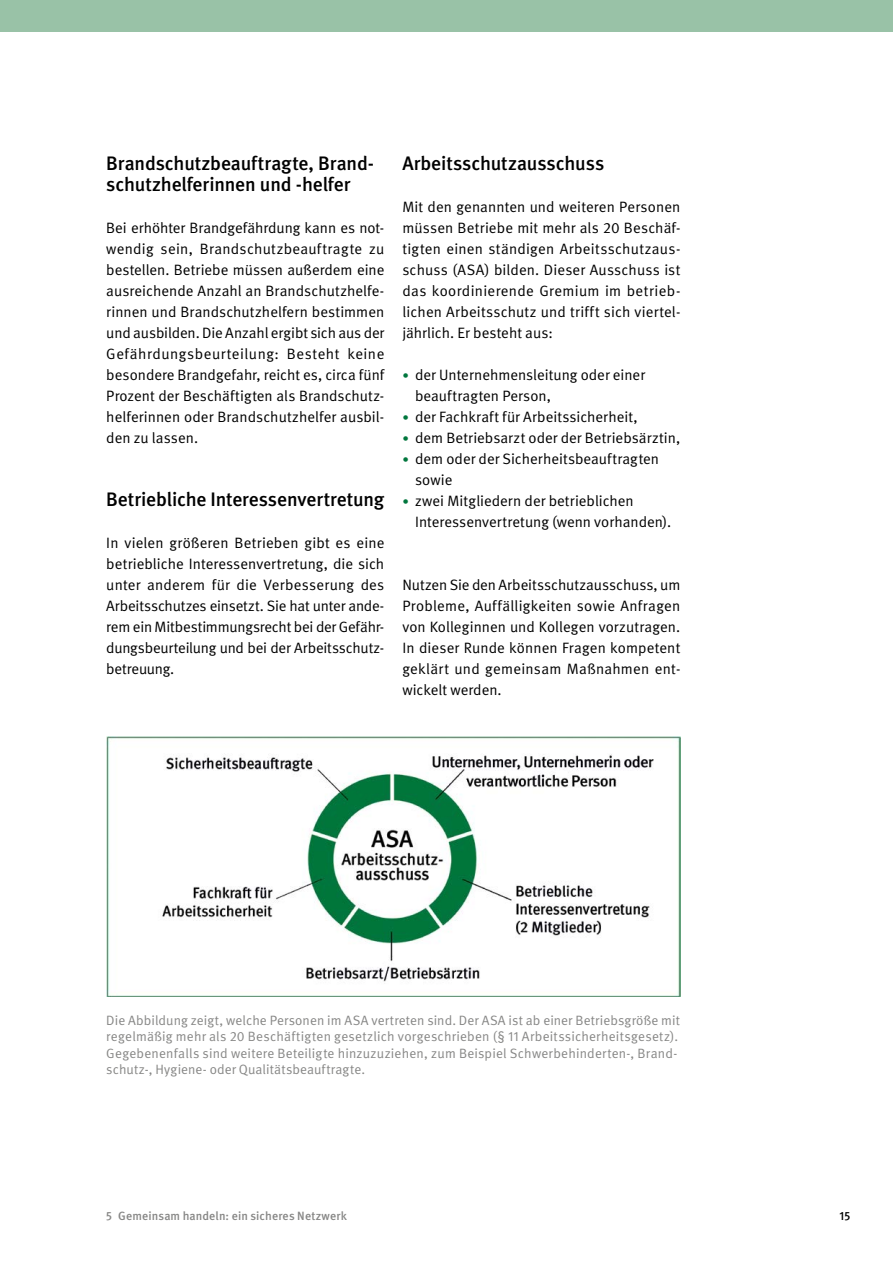
<style>
.page{position:relative;width:893px;height:1263px;background:#fff}
.page>*{position:absolute;margin:0;border:0;box-sizing:border-box;transform-origin:0 0}
.t1{font:500 19.5px/21px "DGUV Meta";letter-spacing:-.005em;color:#000}
.t2{font:15px/21px "DGUV Meta";letter-spacing:.005em;color:#000;text-align:justify}
.t3{font:13.5px/16.5px "DGUV Meta";letter-spacing:.015em;color:#878786}
.t4{font:500 12px "DGUV Meta";letter-spacing:.01em;color:#878786}
.t5{font:500 12px "DGUV Meta";color:#000}
.s1{font-size:12.75px;color:#00763d}
</style>
<div class="page">
<img style="left:106px;top:737px;width:574px;height:260px">
<div style="left:0;top:0;width:893px;height:32px;background:#99c2a7"></div>
<h1 class="t1" style="left:106px;top:153px;width:269px">Brandschutzbeauftragte, Brand&shy;schutzhelferinnen und -helfer</h1>
<p class="t2" style="left:106px;top:217px;width:280px">Bei erhöhter Brandgefährdung kann es not&shy;wendig sein, Brandschutzbeauftragte zu bestellen. Betriebe müssen außerdem eine ausreichende Anzahl an Brandschutzhelfe&shy;rinnen und Brandschutzhelfern bestimmen und ausbilden. Die Anzahl ergibt sich aus der Gefährdungsbeurteilung: Besteht keine besondere Brandgefahr, reicht es, circa fünf Prozent der Beschäftigten als Brandschutz&shy;helferinnen oder Brandschutzhelfer ausbil&shy;den zu lassen.</p>
<h1 class="t1" style="left:106px;top:489px;width:279px">Betriebliche Interessenvertretung</h1>
<p class="t2" style="left:106px;top:532px;width:280px">In vielen größeren Betrieben gibt es eine betriebliche Interessenvertretung, die sich unter anderem für die Verbesserung des Arbeitsschutzes einsetzt. Sie hat unter ande&shy;rem ein Mitbestimmungsrecht bei der Gefähr&shy;dungsbeurteilung und bei der Arbeitsschutz&shy;betreuung.</p>
<h1 class="t1" style="left:402px;top:153px;width:203px">Arbeitsschutzausschuss</h1>
<p class="t2" style="left:402px;top:196px;width:280px">Mit den genannten und weiteren Personen müssen Betriebe mit mehr als 20 Beschäf&shy;tigten einen ständigen Arbeitsschutzaus&shy;schuss (ASA) bilden. Dieser Ausschuss ist das koordinierende Gremium im betrieb&shy;lichen Arbeitsschutz und trifft sich viertel&shy;jährlich. Er besteht aus:</p>
<p class="t2" style="left:415px;top:364px;width:231px;text-indent:-13px"><span class="s1">•</span> der Unternehmensleitung oder einer beauftragten Person,</p>
<p class="t2" style="left:402px;top:406px;width:237px"><span class="s1">•</span> der Fachkraft für Arbeitssicherheit,</p>
<p class="t2" style="left:402px;top:427px;width:279px"><span class="s1">•</span> dem Betriebsarzt oder der Betriebsärztin,</p>
<p class="t2" style="left:415px;top:448px;width:245px;text-indent:-13px"><span class="s1">•</span> dem oder der Sicherheitsbeauftragten sowie</p>
<p class="t2" style="left:415px;top:490px;width:258px;text-indent:-13px"><span class="s1">•</span> zwei Mitgliedern der betrieblichen<br>Interessenvertretung (wenn vorhanden).</p>
<p class="t2" style="left:402px;top:574px;width:280px">Nutzen Sie den Arbeitsschutzausschuss, um Probleme, Auffälligkeiten sowie Anfragen von Kolleginnen und Kollegen vorzutragen.<br>In dieser Runde können Fragen kompetent geklärt und gemeinsam Maßnahmen ent&shy;wickelt werden.</p>
<p class="t3" style="left:106px;top:1012px;width:575px">Die Abbildung zeigt, welche Personen im ASA vertreten sind. Der ASA ist ab einer Betriebsgröße mit regelmäßig mehr als 20 Beschäftigten gesetzlich vorgeschrieben (§ 11 Arbeitssicherheitsgesetz).<br>Gegebenenfalls sind weitere Beteiligte hinzuzuziehen, zum Beispiel Schwerbehinderten-, Brand&shy;schutz-, Hygiene- oder Qualitätsbeauftragte.</p>
<p class="t4" style="left:106px;top:1209px;width:242px">5 Gemeinsam handeln: ein sicheres Netzwerk</p>
<p class="t5" style="left:840px;top:1209px;width:12px">15</p>
</div>
